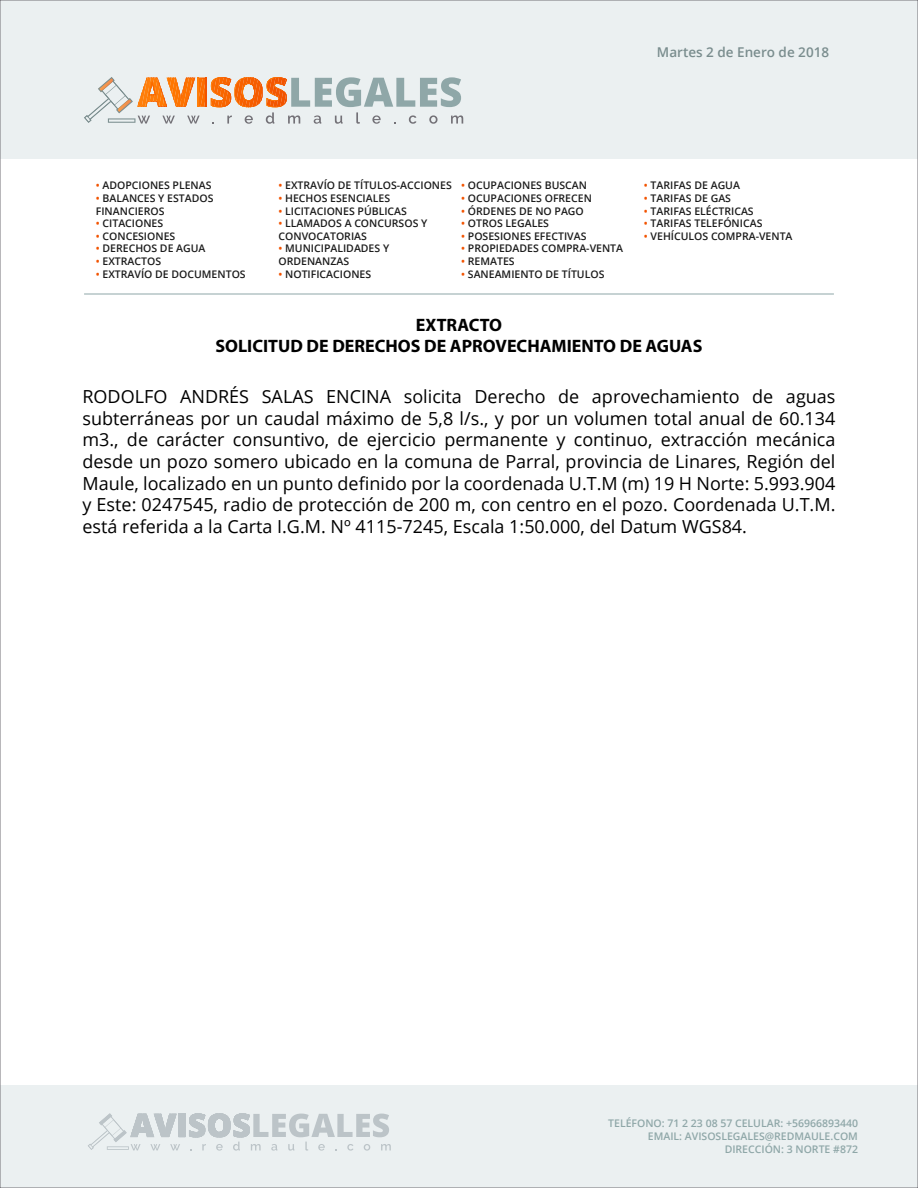
<style>
.page{position:relative;width:918px;height:1188px;background:#fff}
.page>*{position:absolute;margin:0;border:0;box-sizing:border-box;transform-origin:0 0}
.t1{font:18px/21.6px "Open Sans";color:#000;text-align:justify}
.t2{font:700 18px/21.6px "Myriad Pro";color:#000;text-align:center}
.t3{font:600 13.5px "Open Sans";color:#7a8d8e}
.t4{font:600 10.5px/12.6px "Open Sans";color:#1b1b1b}
.t5{font:600 10.5px/12.6px "Open Sans";color:#8fa7a8;text-align:right}
.s1{color:#f25300}
</style>
<div class="page">
<div style="left:0;top:0;width:918px;height:159px;background:#ebf0f1"></div>
<svg style="left:84px;top:77px;width:379px;height:47px"></svg>
<svg style="left:108px;top:118px;width:27px;height:5px"></svg>
<div style="left:0;top:1086px;width:918px;height:102px;background:#ebf0f1"></div>
<svg style="left:88px;top:1113px;width:303px;height:38px"></svg>
<svg style="left:107px;top:1146px;width:22px;height:4px"></svg>
<hr style="left:84px;top:294px;width:750px;height:1px;background:#8fa7a8">
<p class="t3" style="left:657px;top:43px;width:174px">Martes 2 de Enero de 2018</p>
<p class="t4" style="left:96px;top:179px;width:117px"><span class="s1">•</span> ADOPCIONES PLENAS</p>
<p class="t4" style="left:96px;top:192px;width:119px"><span class="s1">•</span> BALANCES Y ESTADOS<br>FINANCIEROS</p>
<p class="t4" style="left:96px;top:217px;width:69px"><span class="s1">•</span> CITACIONES</p>
<p class="t4" style="left:96px;top:230px;width:81px"><span class="s1">•</span> CONCESIONES</p>
<p class="t4" style="left:96px;top:242px;width:111px"><span class="s1">•</span> DERECHOS DE AGUA</p>
<p class="t4" style="left:96px;top:255px;width:67px"><span class="s1">•</span> EXTRACTOS</p>
<p class="t4" style="left:96px;top:267px;width:151px"><span class="s1">•</span> EXTRAVÍO DE DOCUMENTOS</p>
<p class="t4" style="left:279px;top:179px;width:175px"><span class="s1">•</span> EXTRAVÍO DE TÍTULOS-ACCIONES</p>
<p class="t4" style="left:279px;top:192px;width:113px"><span class="s1">•</span> HECHOS ESENCIALES</p>
<p class="t4" style="left:279px;top:204px;width:130px"><span class="s1">•</span> LICITACIONES PÚBLICAS</p>
<p class="t4" style="left:279px;top:217px;width:150px"><span class="s1">•</span> LLAMADOS A CONCURSOS Y<br>CONVOCATORIAS</p>
<p class="t4" style="left:279px;top:242px;width:112px"><span class="s1">•</span> MUNICIPALIDADES Y<br>ORDENANZAS</p>
<p class="t4" style="left:279px;top:267px;width:94px"><span class="s1">•</span> NOTIFICACIONES</p>
<p class="t4" style="left:461px;top:179px;width:127px"><span class="s1">•</span> OCUPACIONES BUSCAN</p>
<p class="t4" style="left:461px;top:192px;width:132px"><span class="s1">•</span> OCUPACIONES OFRECEN</p>
<p class="t4" style="left:461px;top:204px;width:124px"><span class="s1">•</span> ÓRDENES DE NO PAGO</p>
<p class="t4" style="left:461px;top:217px;width:89px"><span class="s1">•</span> OTROS LEGALES</p>
<p class="t4" style="left:461px;top:230px;width:127px"><span class="s1">•</span> POSESIONES EFECTIVAS</p>
<p class="t4" style="left:461px;top:242px;width:163px"><span class="s1">•</span> PROPIEDADES COMPRA-VENTA</p>
<p class="t4" style="left:461px;top:255px;width:55px"><span class="s1">•</span> REMATES</p>
<p class="t4" style="left:461px;top:267px;width:145px"><span class="s1">•</span> SANEAMIENTO DE TÍTULOS</p>
<p class="t4" style="left:644px;top:179px;width:98px"><span class="s1">•</span> TARIFAS DE AGUA</p>
<p class="t4" style="left:644px;top:192px;width:89px"><span class="s1">•</span> TARIFAS DE GAS</p>
<p class="t4" style="left:644px;top:204px;width:111px"><span class="s1">•</span> TARIFAS ELÉCTRICAS</p>
<p class="t4" style="left:644px;top:217px;width:120px"><span class="s1">•</span> TARIFAS TELEFÓNICAS</p>
<p class="t4" style="left:644px;top:230px;width:150px"><span class="s1">•</span> VEHÍCULOS COMPRA-VENTA</p>
<p class="t2" style="left:215px;top:313px;width:489px">EXTRACTO<br>SOLICITUD DE DERECHOS DE APROVECHAMIENTO DE AGUAS</p>
<p class="t1" style="left:82px;top:385px;width:755px">RODOLFO ANDRÉS SALAS ENCINA solicita Derecho de aprovechamiento de aguas subterráneas por un caudal máximo de 5,8 l/s., y por un volumen total anual de 60.134 m3., de carácter consuntivo, de ejercicio permanente y continuo, extracción mecánica desde un pozo somero ubicado en la comuna de Parral, provincia de Linares, Región del Maule, localizado en un punto definido por la coordenada U.T.M (m) 19 H Norte: 5.993.904 y Este: 0247545, radio de protección de 200 m, con centro en el pozo. Coordenada U.T.M. está referida a la Carta I.G.M. Nº 4115-7245, Escala 1:50.000, del Datum WGS84.</p>
<p class="t5" style="left:608px;top:1117px;width:251px">TELÉFONO: 71 2 23 08 57 CELULAR: +56966893440<br>EMAIL: AVISOSLEGALES@REDMAULE.COM<br>DIRECCIÓN: 3 NORTE #872</p>
</div>
